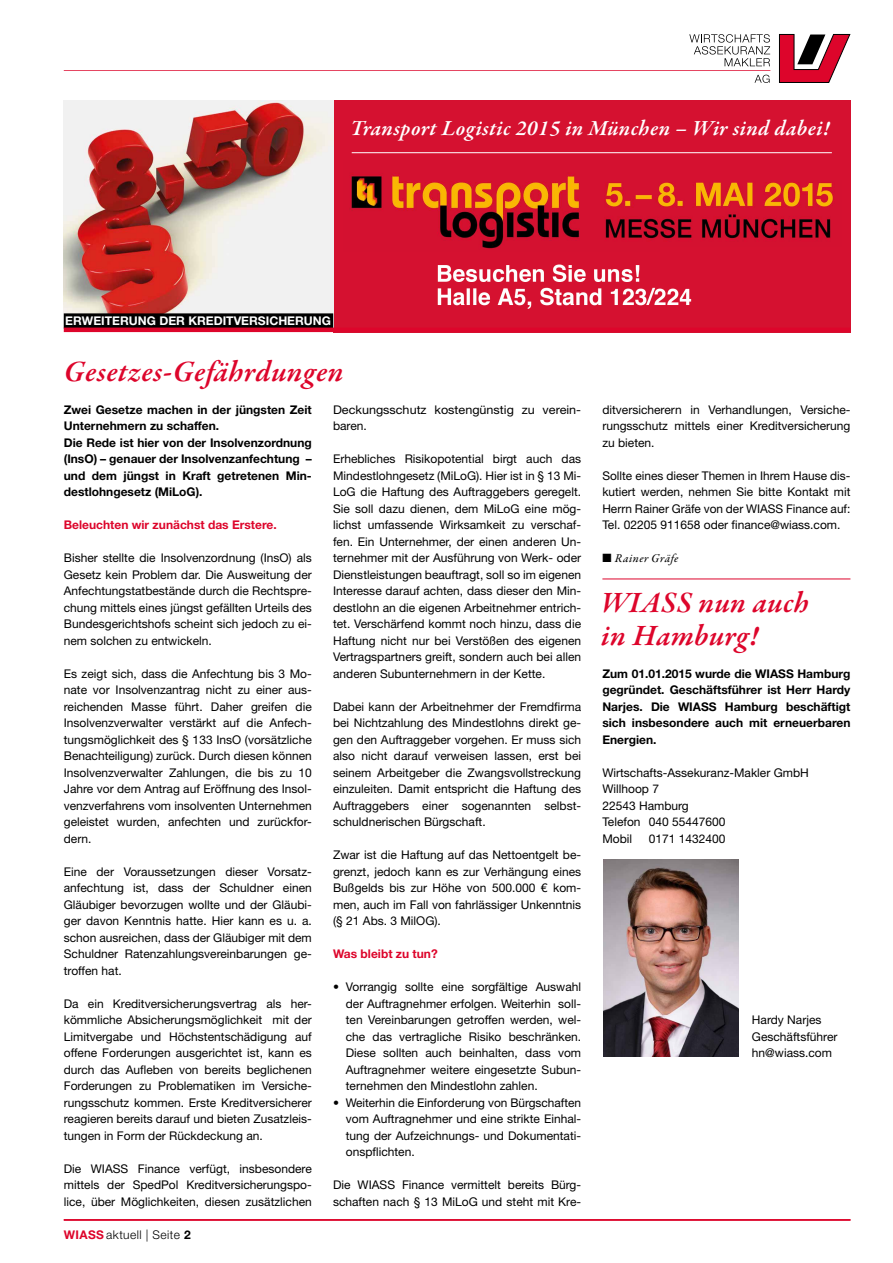
<style>
.page{position:relative;width:893px;height:1263px;background:#fff}
.page>*{position:absolute;margin:0;border:0;box-sizing:border-box;transform-origin:0 0}
.t1{font:italic 600 30px/33px "Garamond Premr Pro";letter-spacing:.02em;color:#dd052b}
.t2{font:italic 600 21.9px "Garamond Premr Pro";letter-spacing:.02em;color:#fff}
.t3{font:12px/16.5px "Helvetica Neue LT";color:#000;text-align:justify}
.t4{font:700 12px/16.5px "Helvetica Neue LT";color:#000}
.t5{font:700 12px "Helvetica Neue LT";color:#dd052b}
.t6{font:12px/16.5px "Helvetica Neue LT";color:#000;scale:1.05 1}
.t7{font:700 12px "Helvetica Neue LT";color:#fff}
.t8{font:300 12px "Helvetica Neue LT";letter-spacing:.035em;color:#000}
.t9{font:12px "Garamond Premr Pro Med It";letter-spacing:.04em;color:#000}
.s1{font-weight:700;color:#dd052b}
.s2{font-weight:700}
</style>
<div class="page">
<div style="left:333px;top:100px;width:517px;height:232px;background:#d51130"></div>
<img style="left:64px;top:100px;width:269px;height:213px">
<div style="left:64px;top:313px;width:269px;height:15px;background:#000"></div>
<svg style="left:779px;top:34px;width:72px;height:49px"></svg>
<svg style="left:64px;top:34px;width:706px;height:49px"></svg>
<hr style="left:602px;top:579px;width:248px;height:1px;background:#dd052b">
<hr style="left:352px;top:152px;width:480px;height:1px;background:#fff">
<img style="left:603px;top:859px;width:135px;height:197px">
<img style="left:349px;top:173px;width:231px;height:76px">
<img style="left:605px;top:182px;width:229px;height:57px">
<img style="left:437px;top:264px;width:255px;height:45px">
<hr style="left:64px;top:1219px;width:786px;height:2px;background:#dd052b">
<hr style="left:64px;top:328px;width:786px;height:4px;background:#dd052b">
<h2 class="t2" style="left:350px;top:114px;width:481px">Transport Logistic 2015 in München – Wir sind dabei!</h2>
<p class="t7" style="left:65px;top:314px;width:267px">ERWEITERUNG DER KREDITVERSICHERUNG</p>
<h1 class="t1" style="left:64px;top:356px;width:281px">Gesetzes-Gefährdungen</h1>
<p class="t6" style="left:333px;top:401px;width:237px">Deckungsschutz kostengünstig zu verein&shy;baren.</p>
<p class="t3" style="left:333px;top:450px;width:250px">Erhebliches Risikopotential birgt auch das Mindestlohngesetz (MiLoG). Hier ist in § 13 Mi-LoG die Haftung des Auftraggebers geregelt.<br>Sie soll dazu dienen, dem MiLoG eine mög&shy;lichst umfassende Wirksamkeit zu verschaf&shy;fen. Ein Unternehmer, der einen anderen Un&shy;ternehmer mit der Ausführung von Werk- oder Dienstleistungen beauftragt, soll so im eigenen Interesse darauf achten, dass dieser den Min&shy;destlohn an die eigenen Arbeitnehmer entrich&shy;tet. Verschärfend kommt noch hinzu, dass die Haftung nicht nur bei Verstößen des eigenen Vertragspartners greift, sondern auch bei allen anderen Subunternehmern in der Kette.</p>
<p class="t3" style="left:333px;top:698px;width:250px">Dabei kann der Arbeitnehmer der Fremdfirma bei Nichtzahlung des Mindestlohns direkt ge&shy;gen den Auftraggeber vorgehen. Er muss sich also nicht darauf verweisen lassen, erst bei seinem Arbeitgeber die Zwangsvollstreckung einzuleiten. Damit entspricht die Haftung des Auftraggebers einer sogenannten selbst&shy;schuldnerischen Bürgschaft.</p>
<p class="t3" style="left:333px;top:846px;width:250px">Zwar ist die Haftung auf das Nettoentgelt be&shy;grenzt, jedoch kann es zur Verhängung eines Bußgelds bis zur Höhe von 500.000 € kom&shy;men, auch im Fall von fahrlässiger Unkenntnis (§ 21 Abs. 3 MilOG).</p>
<p class="t5" style="left:333px;top:946px;width:106px">Was bleibt zu tun?</p>
<p class="t3" style="left:346px;top:978px;width:237px;text-indent:-13px">• Vorrangig sollte eine sorgfältige Auswahl der Auftragnehmer erfolgen. Weiterhin soll&shy;ten Vereinbarungen getroffen werden, wel&shy;che das vertragliche Risiko beschränken.<br>Diese sollten auch beinhalten, dass vom Auftragnehmer weitere eingesetzte Subun&shy;ternehmen den Mindestlohn zahlen.</p>
<p class="t3" style="left:346px;top:1094px;width:237px;text-indent:-13px">• Weiterhin die Einforderung von Bürgschaften vom Auftragnehmer und eine strikte Einhal&shy;tung der Aufzeichnungs- und Dokumentati&shy;onspflichten.</p>
<p class="t3" style="left:333px;top:1176px;width:250px">Die WIASS Finance vermittelt bereits Bürg&shy;schaften nach § 13 MiLoG und steht mit Kre-</p>
<p class="t4" style="left:64px;top:401px;width:250px">Zwei Gesetze machen in der jüngsten Zeit Unternehmern zu schaffen.<br>Die Rede ist hier von der Insolvenzordnung (InsO) – genauer der Insolvenzanfechtung – und dem jüngst in Kraft getretenen Min&shy;destlohngesetz (MiLoG).</p>
<p class="t5" style="left:64px;top:517px;width:214px">Beleuchten wir zunächst das Erstere.</p>
<p class="t3" style="left:64px;top:549px;width:250px">Bisher stellte die Insolvenzordnung (InsO) als Gesetz kein Problem dar. Die Ausweitung der Anfechtungstatbestände durch die Rechtspre&shy;chung mittels eines jüngst gefällten Urteils des Bundesgerichtshofs scheint sich jedoch zu ei&shy;nem solchen zu entwickeln.</p>
<p class="t3" style="left:64px;top:665px;width:250px">Es zeigt sich, dass die Anfechtung bis 3 Mo&shy;nate vor Insolvenzantrag nicht zu einer aus&shy;reichenden Masse führt. Daher greifen die Insolvenzverwalter verstärkt auf die Anfech&shy;tungsmöglichkeit des § 133 InsO (vorsätzliche Benachteiligung) zurück. Durch diesen können Insolvenzverwalter Zahlungen, die bis zu 10<br>Jahre vor dem Antrag auf Eröffnung des Insol&shy;venzverfahrens vom insolventen Unternehmen geleistet wurden, anfechten und zurückfor&shy;dern.</p>
<p class="t3" style="left:64px;top:863px;width:250px">Eine der Voraussetzungen dieser Vorsatz&shy;anfechtung ist, dass der Schuldner einen Gläubiger bevorzugen wollte und der Gläubi&shy;ger davon Kenntnis hatte. Hier kann es u. a. schon ausreichen, dass der Gläubiger mit dem Schuldner Ratenzahlungsvereinbarungen ge&shy;troffen hat.</p>
<p class="t3" style="left:64px;top:995px;width:250px">Da ein Kreditversicherungsvertrag als her&shy;kömmliche Absicherungsmöglichkeit mit der Limitvergabe und Höchstentschädigung auf offene Forderungen ausgerichtet ist, kann es durch das Aufleben von bereits beglichenen Forderungen zu Problematiken im Versiche&shy;rungsschutz kommen. Erste Kreditversicherer reagieren bereits darauf und bieten Zusatzleis&shy;tungen in Form der Rückdeckung an.</p>
<p class="t3" style="left:64px;top:1160px;width:250px">Die WIASS Finance verfügt, insbesondere mittels der SpedPol Kreditversicherungspo&shy;lice, über Möglichkeiten, diesen zusätzlichen</p>
<p class="t8" style="left:64px;top:1227px;width:128px"><span class="s1">WIASS</span> aktuell | Seite <span class="s2">2</span></p>
<p class="t3" style="left:602px;top:401px;width:250px">ditversicherern in Verhandlungen, Versiche&shy;rungsschutz mittels einer Kreditversicherung zu bieten.</p>
<p class="t3" style="left:602px;top:467px;width:250px">Sollte eines dieser Themen in Ihrem Hause dis&shy;kutiert werden, nehmen Sie bitte Kontakt mit Herrn Rainer Gräfe von der WIASS Finance auf:<br>Tel. 02205 911658 oder finance@wiass.com.</p>
<p class="t9" style="left:602px;top:551px;width:77px">■ Rainer Gräfe</p>
<h1 class="t1" style="left:601px;top:587px;width:210px">WIASS nun auch in Hamburg!</h1>
<p class="t4" style="left:602px;top:665px;width:250px;text-align:justify">Zum 01.01.2015 wurde die WIASS Hamburg gegründet. Geschäftsführer ist Herr Hardy Narjes. Die WIASS Hamburg beschäftigt sich insbesondere auch mit erneuerbaren Energien.</p>
<p class="t3" style="left:602px;top:764px;width:208px;text-align:left">Wirtschafts-Assekuranz-Makler GmbH<br>Willhoop 7<br>22543 Hamburg<br>Telefon 040 55447600<br>Mobil</p>
<p class="t3" style="left:649px;top:830px;width:78px">0171 1432400</p>
<p class="t3" style="left:752px;top:1011px;width:87px;text-align:left">Hardy Narjes<br>Geschäftsführer hn@wiass.com</p>
</div>
